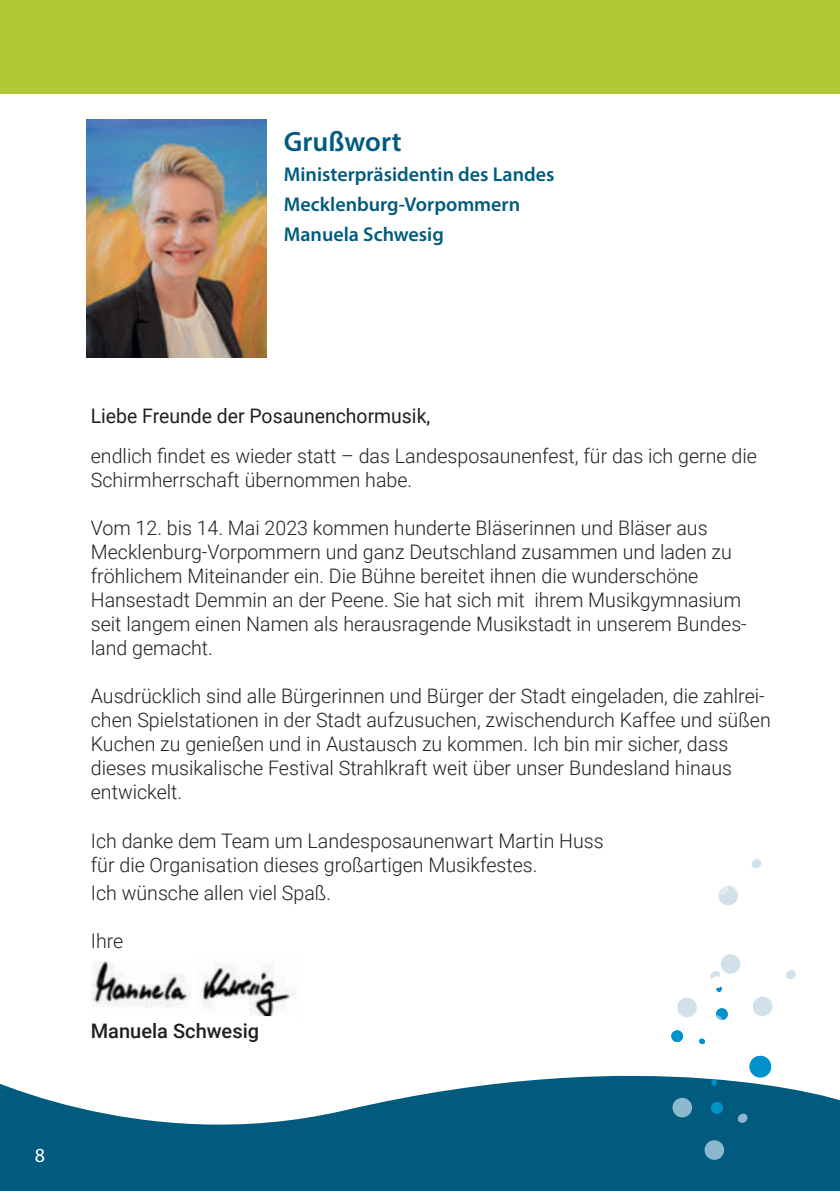
<style>
.page{position:relative;width:840px;height:1191px;background:#fff}
.page>*{position:absolute;margin:0;border:0;box-sizing:border-box;transform-origin:0 0}
.t1{font:600 28px "Myriad Pro";color:#005b7f}
.t2{font:300 20px/24px "Roboto";color:#231f20}
.t3{font:600 20px/30px "Myriad Pro";color:#005b7f}
.t4{font:20px "Roboto";color:#231f20}
.t5{font:500 20px "Roboto";color:#231f20}
.t6{font:20px "Myriad Pro";color:#fff}
</style>
<div class="page">
<svg style="left:0;top:1066px;width:836px;height:125px;fill:#005b7f"></svg>
<svg style="left:836px;top:1099px;width:3px;height:92px"></svg>
<div style="left:0;top:0;width:839px;height:93px;background:#aec836"></div>
<img style="left:91px;top:961px;width:100px;height:47px">
<img style="left:203px;top:963px;width:93px;height:53px">
<img style="left:86px;top:119px;width:180px;height:238px">
<div style="left:710px;top:1101px;width:12px;height:13px;background:#0093cb;border-radius:50%"></div>
<svg style="left:711px;top:1079px;width:5px;height:6px"></svg>
<div style="left:715px;top:1008px;width:12px;height:12px;background:#0093cb;border-radius:50%"></div>
<svg style="left:715px;top:985px;width:6px;height:7px"></svg>
<svg style="left:748px;top:1055px;width:23px;height:23px"></svg>
<svg style="left:704px;top:1140px;width:19px;height:19px"></svg>
<svg style="left:737px;top:1113px;width:10px;height:9px"></svg>
<svg style="left:672px;top:1097px;width:19px;height:20px"></svg>
<div style="left:710px;top:976px;width:12px;height:12px;background:#fff;border-radius:50%"></div>
<svg style="left:671px;top:997px;width:52px;height:47px"></svg>
<svg style="left:718px;top:886px;width:19px;height:19px"></svg>
<svg style="left:751px;top:859px;width:9px;height:9px"></svg>
<svg style="left:753px;top:996px;width:19px;height:20px"></svg>
<svg style="left:786px;top:970px;width:9px;height:9px"></svg>
<svg style="left:710px;top:954px;width:30px;height:25px"></svg>
<h1 class="t1" style="left:283px;top:124px;width:119px">Grußwort</h1>
<p class="t3" style="left:283px;top:159px;width:272px">Ministerpräsidentin des Landes<br>Mecklenburg-Vorpommern<br>Manuela Schwesig</p>
<p class="t6" style="left:35px;top:1143px;width:12px">8</p>
<p class="t4" style="left:91px;top:402px;width:341px">Liebe Freunde der Posaunenchormusik,</p>
<p class="t2" style="left:91px;top:443px;width:667px">endlich findet es wieder statt – das Landesposaunenfest, für das ich gerne die<br>Schirmherrschaft übernommen habe.</p>
<p class="t2" style="left:91px;top:515px;width:657px">Vom 12. bis 14. Mai 2023 kommen hunderte Bläserinnen und Bläser aus Mecklenburg-Vorpommern und ganz Deutschland zusammen und laden zu fröhlichem Miteinander ein. Die Bühne bereitet ihnen die wunderschöne Hansestadt Demmin an der Peene. Sie hat sich mit ihrem Musikgymnasium seit langem einen Namen als herausragende Musikstadt in unserem Bundes&shy;land gemacht.</p>
<p class="t2" style="left:91px;top:683px;width:681px">Ausdrücklich sind alle Bürgerinnen und Bürger der Stadt eingeladen, die zahlrei&shy;chen Spielstationen in der Stadt aufzusuchen, zwischendurch Kaffee und süßen Kuchen zu genießen und in Austausch zu kommen. Ich bin mir sicher, dass dieses musikalische Festival Strahlkraft weit über unser Bundesland hinaus entwickelt.</p>
<p class="t2" style="left:91px;top:827px;width:514px">Ich danke dem Team um Landesposaunenwart Martin Huss für die Organisation dieses großartigen Musikfestes.</p>
<p class="t2" style="left:91px;top:879px;width:241px">Ich wünsche allen viel Spaß.</p>
<p class="t2" style="left:91px;top:927px;width:34px">Ihre</p>
<p class="t5" style="left:91px;top:1016px;width:170px">Manuela Schwesig</p>
</div>
